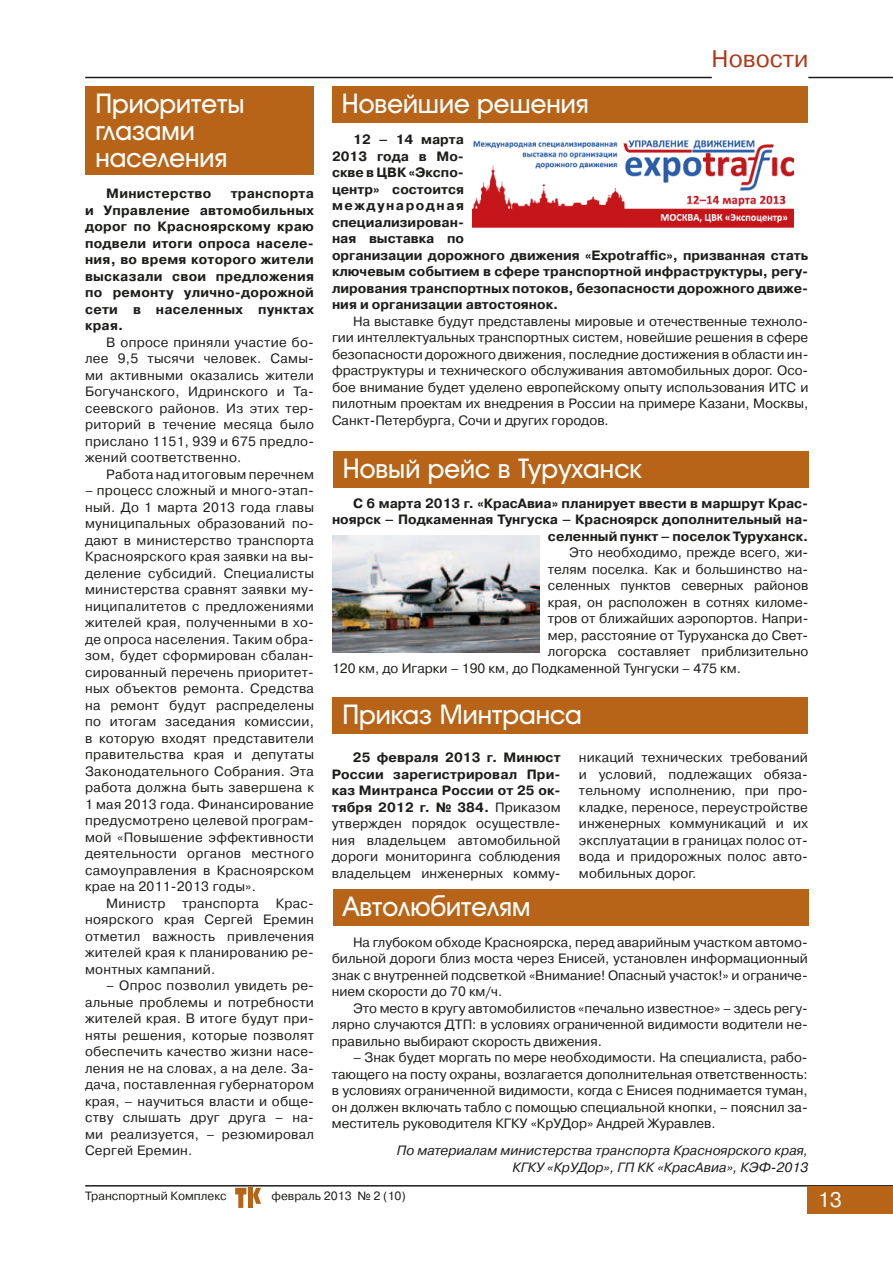
<style>
.page{position:relative;width:893px;height:1263px;background:#fff}
.page>*{position:absolute;margin:0;border:0;box-sizing:border-box;transform-origin:0 0}
.t1{font:27px/27px "zn Avante Bs";color:#fff}
.t2{font:24px "zn Pragmatica";color:#af3a18}
.t3{font:21px "zn Pragmatica";color:#fff}
.t4{font:13.5px/16.5px "zn Pragmatica";color:#1d1d1b;text-align:justify}
.t5{font:700 13.5px/16.5px "zn Pragmatica";color:#1d1d1b;text-align:justify}
.t6{font:italic 13.5px/16.5px "zn Pragmatica";color:#1d1d1b;text-align:right}
.t7{font:13.5px "zn Pragmatica";letter-spacing:.02em;color:#1d1d1b}
.t8{font:700 13.5px "zn Pragmatica";letter-spacing:.02em;color:#1d1d1b}
.t9{font:12px "zn Pragmatica";color:#1d1d1b}
.s1{font-weight:700}
</style>
<div class="page">
<hr style="left:85px;top:1185px;width:808px;height:1px;background:#1d1d1b">
<svg style="left:235px;top:1188px;width:11px;height:20px"></svg>
<hr style="left:248px;top:1188px;width:4px;height:20px;background:#b76418">
<svg style="left:253px;top:1188px;width:8px;height:16px"></svg>
<div style="left:808px;top:1186px;width:85px;height:28px;background:#b76418"></div>
<hr style="left:85px;top:77px;width:627px;height:1px;background:#1d1d1b">
<hr style="left:808px;top:77px;width:85px;height:1px;background:#1d1d1b">
<img style="left:333px;top:535px;width:206px;height:117px">
<div style="left:86px;top:86px;width:228px;height:89px;background:#b76418"></div>
<div style="left:332px;top:86px;width:475px;height:37px;background:#b76418"></div>
<div style="left:333px;top:451px;width:475px;height:37px;background:#b76418"></div>
<div style="left:332px;top:697px;width:476px;height:36px;background:#b76418"></div>
<div style="left:333px;top:889px;width:475px;height:37px;background:#b76418"></div>
<img style="left:473px;top:140px;width:321px;height:88px">
<h1 class="t1" style="left:95px;top:91px;width:151px">Приоритеты глазами населения</h1>
<p class="t8" style="left:106px;top:186px;width:107px">Министерство</p>
<p class="t5" style="left:85px;top:186px;width:230px;text-indent:146px">транспорта и Управление автомобильных дорог по Красноярскому краю подвели итоги опроса населе&shy;ния, во время которого жители высказали свои предложения по ремонту улично-дорожной сети в населенных пунктах края.</p>
<p class="t4" style="left:85px;top:334px;width:230px;text-indent:21px">В опросе приняли участие бо&shy;лее 9,5 тысячи человек. Самы&shy;ми активными оказались жители Богучанского, Идринского и Та&shy;сеевского районов. Из этих тер&shy;риторий в течение месяца было прислано 1151, 939 и 675 предло&shy;жений соответственно.</p>
<p class="t7" style="left:106px;top:467px;width:209px">Работа над итоговым перечнем</p>
<p class="t4" style="left:85px;top:482px;width:230px">– процесс сложный и много-этап&shy;ный. До 1 марта 2013 года главы муниципальных образований по&shy;дают в министерство транспорта Красноярского края заявки на вы&shy;деление субсидий. Специалисты министерства сравнят заявки му&shy;ниципалитетов с предложениями жителей края, полученными в хо&shy;де опроса населения. Таким обра&shy;зом, будет сформирован сбалан&shy;сированный перечень приоритет&shy;ных объектов ремонта. Средства на ремонт будут распределены по итогам заседания комиссии, в которую входят представители правительства края и депутаты Законодательного Собрания. Эта работа должна быть завершена к 1 мая 2013 года. Финансирование предусмотрено целевой програм&shy;мой «Повышение эффективности деятельности органов местного самоуправления в Красноярском крае на 2011-2013 годы».</p>
<p class="t4" style="left:85px;top:895px;width:230px;text-indent:21px">Министр транспорта Крас&shy;ноярского края Сергей Еремин отметил важность привлечения жителей края к планированию ре&shy;монтных кампаний.</p>
<p class="t4" style="left:85px;top:977px;width:230px;text-indent:21px">– Опрос позволил увидеть ре&shy;альные проблемы и потребности жителей края. В итоге будут при&shy;няты решения, которые позволят обеспечить качество жизни насе&shy;ления не на словах, а на деле. За&shy;дача, поставленная губернатором края, – научиться власти и обще&shy;ству слышать друг друга – на&shy;ми реализуется, – резюмировал Сергей Еремин.</p>
<h1 class="t1" style="left:342px;top:91px;width:248px">Новейшие решения</h1>
<h2 class="t2" style="left:712px;top:46px;width:98px">Новости</h2>
<p class="t5" style="left:332px;top:132px;width:478px;text-align:left;text-indent:21px">12 – 14 марта<br>2013 года в Мо-<br>скве в ЦВК «Экспо-<br>центр» состоится<br>международная<br>специализирован-<br>ная выставка по<br>организации дорожного движения «Expotraffic», призванная стать ключевым событием в сфере транспортной инфраструктуры, регу&shy;лирования транспортных потоков, безопасности дорожного движе&shy;ния и организации автостоянок.</p>
<p class="t4" style="left:332px;top:313px;width:478px;text-indent:21px">На выставке будут представлены мировые и отечественные техноло&shy;гии интеллектуальных транспортных систем, новейшие решения в сфере безопасности дорожного движения, последние достижения в области ин&shy;фраструктуры и технического обслуживания автомобильных дорог. Осо&shy;бое внимание будет уделено европейскому опыту использования ИТС и пилотным проектам их внедрения в России на примере Казани, Москвы, Санкт-Петербурга, Сочи и других городов.</p>
<h1 class="t1" style="left:343px;top:456px;width:300px">Новый рейс в Туруханск</h1>
<p class="t5" style="left:332px;top:495px;width:478px;text-align:right">С 6 марта 2013 г. «КрасАвиа» планирует ввести в маршрут Крас&shy;ноярск – Подкаменная Тунгуска – Красноярск дополнительный на&shy;селенный пункт – поселок Туруханск.</p>
<p class="t4" style="left:569px;top:545px;width:241px">Это необходимо, прежде всего, жи-</p>
<p class="t4" style="left:548px;top:561px;width:262px">телям поселка. Как и большинство на-</p>
<p class="t4" style="left:548px;top:578px;width:262px">селенных пунктов северных районов</p>
<p class="t4" style="left:548px;top:594px;width:262px">края, он расположен в сотнях киломе-</p>
<p class="t4" style="left:548px;top:611px;width:262px">тров от ближайших аэропортов. Напри-</p>
<p class="t4" style="left:548px;top:627px;width:262px">мер, расстояние от Туруханска до Свет-</p>
<p class="t4" style="left:548px;top:644px;width:262px">логорска составляет приблизительно</p>
<p class="t4" style="left:332px;top:660px;width:410px">120 км, до Игарки – 190 км, до Подкаменной Тунгуски – 475 км.</p>
<h1 class="t1" style="left:342px;top:701px;width:241px">Приказ Минтранса</h1>
<p class="t4" style="left:332px;top:749px;width:230px;text-indent:21px"><span class="s1">25 февраля 2013 г. Минюст России зарегистрировал При&shy;каз Минтранса России от 25 ок&shy;тября 2012 г. № 384.</span> Приказом утвержден порядок осуществле&shy;ния владельцем автомобильной дороги мониторинга соблюдения владельцем инженерных комму-</p>
<p class="t4" style="left:579px;top:749px;width:230px">никаций технических требований и условий, подлежащих обяза&shy;тельному исполнению, при про&shy;кладке, переносе, переустройстве инженерных коммуникаций и их эксплуатации в границах полос от&shy;вода и придорожных полос авто&shy;мобильных дорог.</p>
<h1 class="t1" style="left:343px;top:894px;width:189px">Автолюбителям</h1>
<p class="t4" style="left:332px;top:934px;width:477px;text-indent:21px">На глубоком обходе Красноярска, перед аварийным участком автомо&shy;бильной дороги близ моста через Енисей, установлен информационный знак с внутренней подсветкой «Внимание! Опасный участок!» и ограниче&shy;нием скорости до 70 км/ч.</p>
<p class="t4" style="left:332px;top:1000px;width:477px;text-indent:21px">Это место в кругу автомобилистов «печально известное» – здесь регу&shy;лярно случаются ДТП: в условиях ограниченной видимости водители не&shy;правильно выбирают скорость движения.</p>
<p class="t4" style="left:332px;top:1049px;width:477px;text-indent:21px">– Знак будет моргать по мере необходимости. На специалиста, рабо&shy;тающего на посту охраны, возлагается дополнительная ответственность: в условиях ограниченной видимости, когда с Енисея поднимается туман, он должен включать табло с помощью специальной кнопки, – пояснил за&shy;меститель руководителя КГКУ «КрУДор» Андрей Журавлев.</p>
<p class="t6" style="left:397px;top:1142px;width:413px">По материалам министерства транспорта Красноярского края,<br>КГКУ «КрУДор», ГП КК «КрасАвиа», КЭФ-2013</p>
<p class="t9" style="left:85px;top:1190px;width:143px">Транспортный Комплекс</p>
<p class="t9" style="left:272px;top:1190px;width:136px">февраль 2013 № 2 (10)</p>
<h3 class="t3" style="left:818px;top:1189px;width:26px">13</h3>
</div>
